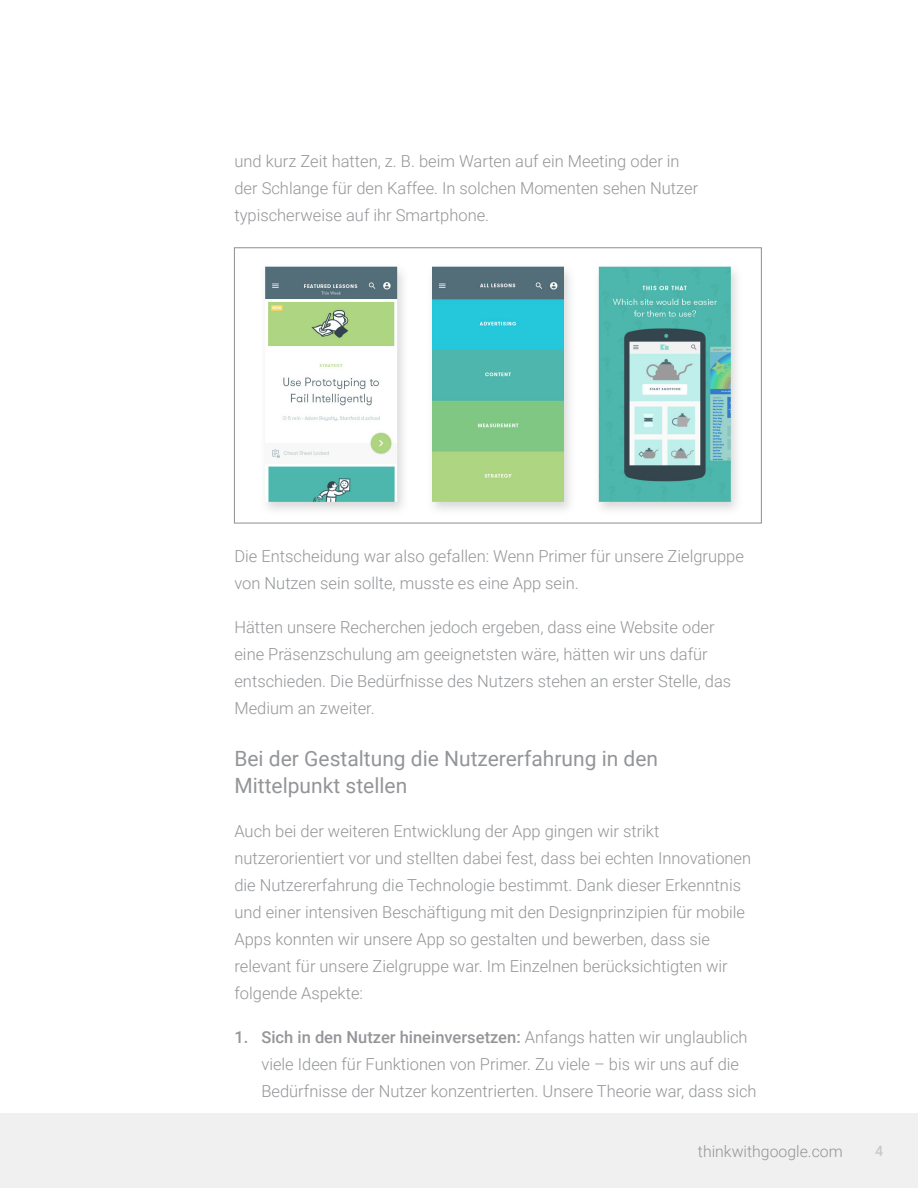
<style>
.page{position:relative;width:918px;height:1188px;background:#fff}
.page>*{position:absolute;margin:0;border:0;box-sizing:border-box;transform-origin:0 0}
.t1{font:21px/27px "Roboto";color:#939598}
.t2{font:300 16.5px/27px "Roboto";color:#939598}
.t3{font:300 15.9px "Roboto";color:#939598}
.t4{font:500 14.25px "Roboto";color:#c9c9c8}
.s1{font-weight:500}
</style>
<div class="page">
<div style="left:0;top:1114px;width:918px;height:74px;background:#f0f0f0"></div>
<img style="left:265px;top:266px;width:472px;height:244px">
<div style="left:234px;top:247px;width:528px;height:277px;border:1px solid #939598"></div>
<p class="t2" style="left:234px;top:147px;width:465px">und kurz Zeit hatten, z. B. beim Warten auf ein Meeting oder in der Schlange für den Kaffee. In solchen Momenten sehen Nutzer typischerweise auf ihr Smartphone.</p>
<p class="t2" style="left:234px;top:542px;width:511px">Die Entscheidung war also gefallen: Wenn Primer für unsere Zielgruppe von Nutzen sein sollte, musste es eine App sein.</p>
<p class="t2" style="left:234px;top:613px;width:498px">Hätten unsere Recherchen jedoch ergeben, dass eine Website oder eine Präsenzschulung am geeignetsten wäre, hätten wir uns dafür entschieden. Die Bedürfnisse des Nutzers stehen an erster Stelle, das Medium an zweiter.</p>
<p class="t1" style="left:234px;top:745px;width:425px">Bei der Gestaltung die Nutzererfahrung in den<br>Mittelpunkt stellen</p>
<p class="t2" style="left:234px;top:817px;width:518px">Auch bei der weiteren Entwicklung der App gingen wir strikt nutzerorientiert vor und stellten dabei fest, dass bei echten Innovationen die Nutzererfahrung die Technologie bestimmt. Dank dieser Erkenntnis und einer intensiven Beschäftigung mit den Designprinzipien für mobile Apps konnten wir unsere App so gestalten und bewerben, dass sie relevant für unsere Zielgruppe war. Im Einzelnen berücksichtigten wir folgende Aspekte:</p>
<p class="t2" style="left:261px;top:1023px;width:497px;text-indent:-27px"><span class="s1">1. Sich in den Nutzer hineinversetzen:</span> Anfangs hatten wir unglaublich viele Ideen für Funktionen von Primer. Zu viele – bis wir uns auf die<br>Bedürfnisse der Nutzer konzentrierten. Unsere Theorie war, dass sich</p>
<p class="t3" style="left:698px;top:1140px;width:146px">thinkwithgoogle.com</p>
<p class="t4" style="left:875px;top:1141px;width:10px">4</p>
</div>
